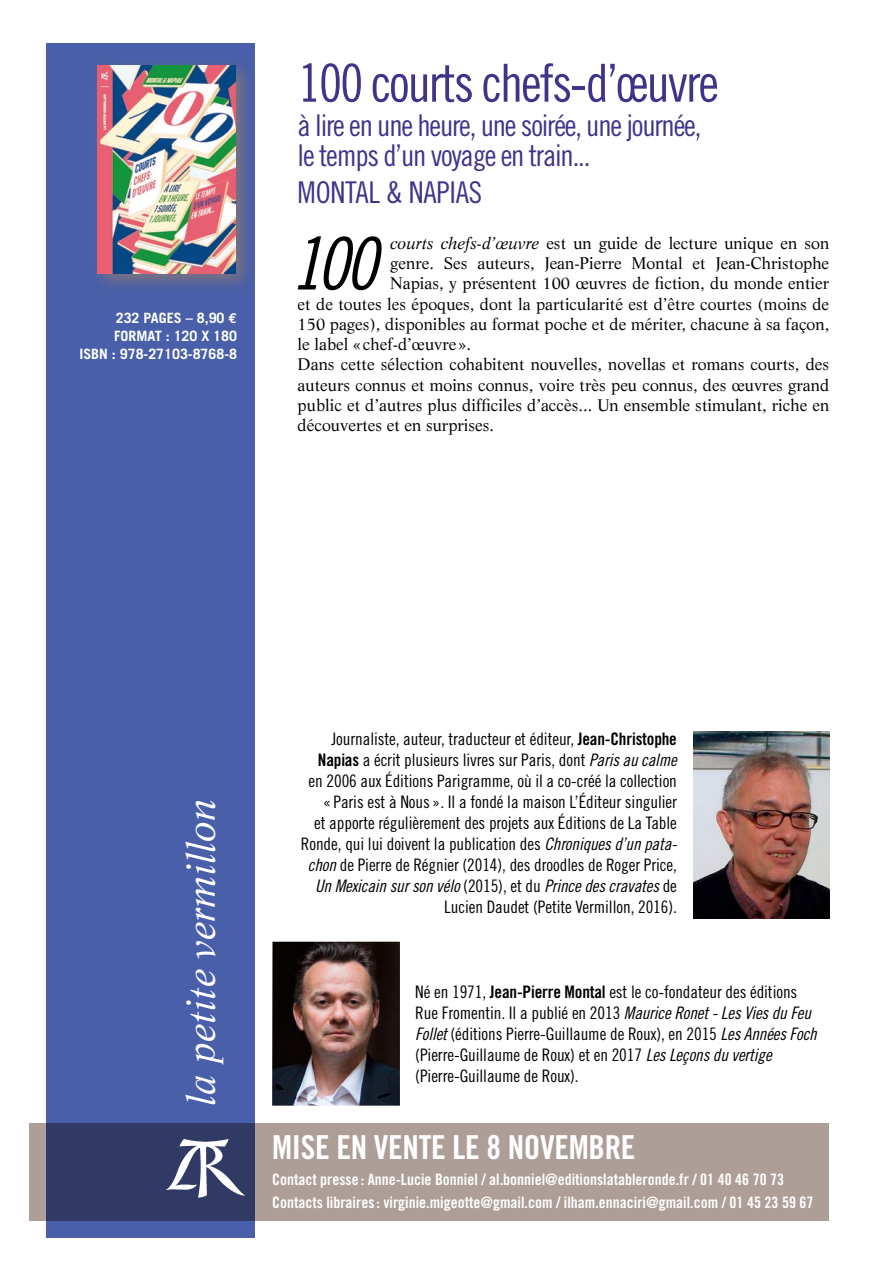
<style>
.page{position:relative;width:893px;height:1263px;background:#fff}
.page>*{position:absolute;margin:0;border:0;box-sizing:border-box;transform-origin:0 0}
.t1{font:72.6px "Trade Gothic Cond Eighteen Obl";color:#000}
.t2{font:52.5px "Trade Gothic Cond Eighteen";letter-spacing:-.04em;color:#3e358b}
.t3{font:italic 39px "Life";color:#fff}
.t4{font:33px "Trade Gothic LT Std Bd Cn 20";letter-spacing:-.01em;color:#fff}
.t5{font:30px/30px "Trade Gothic Cond Eighteen";letter-spacing:-.04em;color:#3e358b}
.t6{font:30px "Trade Gothic Cond Eighteen";letter-spacing:-.01em;color:#3e358b}
.t7{font:17.25px/21px "Trade Gothic Cond Eighteen";letter-spacing:-.005em;color:#000;text-align:right}
.t8{font:17.25px "Trade Gothic Cond Eighteen Obl";letter-spacing:-.01em;color:#000}
.t9{font:16.5px "Life";color:#000}
.t10{font:15.75px/22.5px "Trade Gothic LT Std Bd Cn 20";color:#fff}
.t11{font:700 14.25px/18px "Trade Gothic";color:#fff;text-align:right}
.s1{font-family:"Euro Mono"}
.s2{font-style:italic}
.s3{font-family:"Trade Gothic Bold Cond Twenty"}
.s4{font-family:"Trade Gothic Cond Eighteen Obl"}
.s5{font-family:"Trade Gothic Cond Eighteen"}
</style>
<div class="page">
<div style="left:47px;top:43px;width:208px;height:1194px;background:#495fa9"></div>
<svg style="left:30px;top:1123px;width:799px;height:97px;background:#93888d"></svg>
<div style="left:89px;top:58px;width:167px;height:236px;background:#8c7872;opacity:.8"></div>
<img style="left:98px;top:66px;width:138px;height:208px">
<img style="left:694px;top:731px;width:135px;height:187px">
<img style="left:272px;top:942px;width:128px;height:164px">
<img style="left:166px;top:1137px;width:82px;height:62px">
<p class="t11" style="left:79px;top:309px;width:159px">232 PAGES – 8,90 <span class="s1">€<br></span>FORMAT : 120 X 180<br>ISBN : 978-27103-8768-8</p>
<h2 class="t2" style="left:298px;top:52px;width:423px">100 courts chefs-d’œuvre</h2>
<h3 class="t5" style="left:298px;top:110px;width:405px">à lire en une heure, une soirée, une journée, le temps d’un voyage en train...</h3>
<h3 class="t6" style="left:298px;top:175px;width:186px">MONTAL &amp; NAPIAS</h3>
<h1 class="t1" style="left:290px;top:220px;width:89px">100</h1>
<p class="t9" style="left:390px;top:233px;width:440px"><span class="s2">courts chefs-d’œuvre</span> est un guide de lecture unique en son</p>
<p class="t9" style="left:390px;top:253px;width:440px">genre. Ses auteurs, Jean-Pierre Montal et Jean-Christophe</p>
<p class="t9" style="left:390px;top:274px;width:440px">Napias, y présentent 100 œuvres de fiction, du monde entier</p>
<p class="t9" style="left:298px;top:294px;width:533px">et de toutes les époques, dont la particularité est d’être courtes (moins de</p>
<p class="t9" style="left:298px;top:314px;width:533px">150 pages), disponibles au format poche et de mériter, chacune à sa façon,</p>
<p class="t9" style="left:298px;top:334px;width:175px">le label « chef-d’œuvre ».</p>
<p class="t9" style="left:298px;top:355px;width:533px">Dans cette sélection cohabitent nouvelles, novellas et romans courts, des</p>
<p class="t9" style="left:298px;top:375px;width:533px">auteurs connus et moins connus, voire très peu connus, des œuvres grand</p>
<p class="t9" style="left:298px;top:395px;width:533px">public et d’autres plus difficiles d’accès... Un ensemble stimulant, riche en</p>
<p class="t9" style="left:298px;top:415px;width:198px">découvertes et en surprises.</p>
<h3 class="t3" style="left:178px;top:1106px;width:309px;rotate:-90deg">la petite vermillon</h3>
<p class="t7" style="left:301px;top:728px;width:378px">Journaliste, auteur, traducteur et éditeur, <span class="s3">Jean-Christophe Napias</span> a écrit plusieurs livres sur Paris, dont <span class="s4">Paris au calme </span>en 2006 aux Éditions Parigramme, où il a co-créé la collection «Paris est à Nous». Il a fondé la maison L’Éditeur singulier<br>et apporte régulièrement des projets aux Éditions de La Table Ronde, qui lui doivent la publication des <span class="s4">Chroniques d’un pata&shy;chon</span> de Pierre de Régnier (2014), des droodles de Roger Price,</p>
<p class="t8" style="left:315px;top:875px;width:363px">Un Mexicain sur son vélo <span class="s5">(2015), et du</span> Prince des cravates <span class="s5">de</span></p>
<p class="t7" style="left:444px;top:896px;width:234px">Lucien Daudet (Petite Vermillon, 2016).</p>
<p class="t7" style="left:415px;top:981px;width:403px;text-align:left">Né en 1971, <span class="s3">Jean-Pierre Montal</span> est le co-fondateur des éditions Rue Fromentin. Il a publié en 2013 <span class="s4">Maurice Ronet - Les Vies du Feu Follet</span> (éditions Pierre-Guillaume de Roux), en 2015 <span class="s4">Les Années Foch </span>(Pierre-Guillaume de Roux) et en 2017 <span class="s4">Les Leçons du vertige </span>(Pierre-Guillaume de Roux).</p>
<h3 class="t4" style="left:272px;top:1127px;width:365px">MISE EN VENTE LE 8 NOVEMBRE</h3>
<p class="t10" style="left:272px;top:1168px;width:543px">Contact presse : Anne-Lucie Bonniel / al.bonniel@editionslatableronde.fr / 01 40 46 70 73<br>Contacts libraires: virginie.migeotte@gmail.com / ilham.ennaciri@gmail.com / 01 45 23 59 67</p>
</div>
